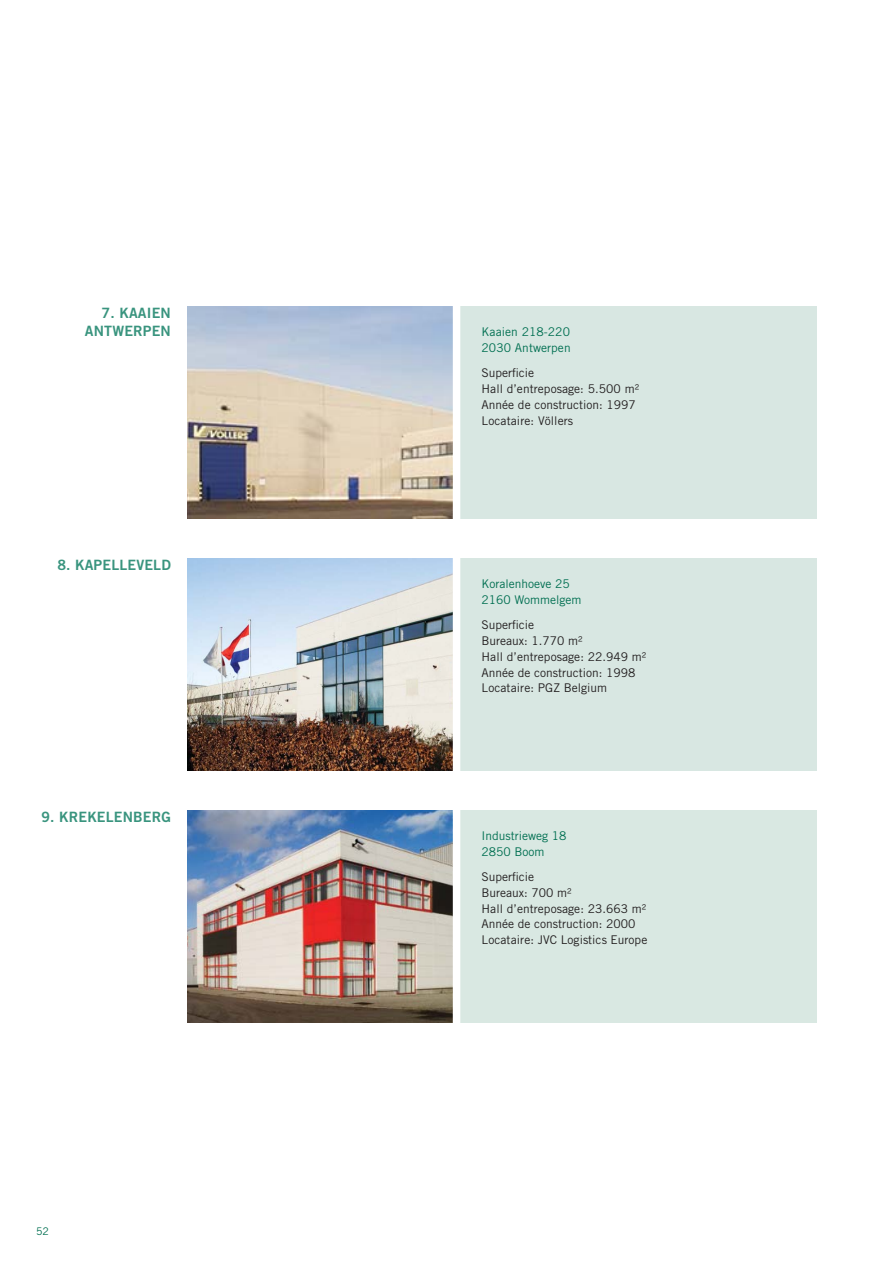
<style>
.page{position:relative;width:893px;height:1263px;background:#fff}
.page>*{position:absolute;margin:0;border:0;box-sizing:border-box;transform-origin:0 0}
.t1{font:14.25px/18px "Trade Gothic Bold Two";letter-spacing:.01em;color:#39947e;text-align:right}
.t2{font:12px/15.9px "Trade Gothic";color:#231f20}
.t3{font:12px/15.9px "Trade Gothic";color:#006f51}
.t4{font:10.5px "Trade Gothic";color:#006f51}
</style>
<div class="page">
<div style="left:187px;top:306px;width:629px;height:213px;background:#d8e7e2"></div>
<div style="left:187px;top:558px;width:629px;height:213px;background:#d8e7e2"></div>
<img style="left:187px;top:558px;width:266px;height:213px">
<div style="left:453px;top:556px;width:7px;height:218px;background:#fff"></div>
<div style="left:187px;top:810px;width:629px;height:213px;background:#d9e8e2"></div>
<img style="left:187px;top:810px;width:266px;height:213px">
<div style="left:453px;top:808px;width:7px;height:218px;background:#fff"></div>
<img style="left:187px;top:306px;width:266px;height:213px">
<div style="left:453px;top:304px;width:7px;height:218px;background:#fff"></div>
<p class="t1" style="left:85px;top:305px;width:87px">7. KAAIEN<br>ANTWERPEN</p>
<p class="t1" style="left:57px;top:557px;width:115px">8. KAPELLEVELD</p>
<p class="t1" style="left:41px;top:809px;width:131px">9. KREKELENBERG</p>
<p class="t4" style="left:36px;top:1228px;width:14px">52</p>
<p class="t3" style="left:481px;top:325px;width:91px">Kaaien 218-220<br>2030 Antwerpen</p>
<p class="t2" style="left:481px;top:366px;width:159px">Superficie<br>Hall d’entreposage: 5.500 m²<br>Année de construction: 1997<br>Locataire: Völlers</p>
<p class="t3" style="left:481px;top:577px;width:101px">Koralenhoeve 25<br>2160 Wommelgem</p>
<p class="t2" style="left:481px;top:618px;width:166px">Superficie<br>Bureaux: 1.770 m²<br>Hall d’entreposage: 22.949 m²<br>Année de construction: 1998<br>Locataire: PGZ Belgium</p>
<p class="t3" style="left:481px;top:829px;width:86px">Industrieweg 18<br>2850 Boom</p>
<p class="t2" style="left:481px;top:870px;width:167px">Superficie<br>Bureaux: 700 m²<br>Hall d’entreposage: 23.663 m²<br>Année de construction: 2000<br>Locataire: JVC Logistics Europe</p>
</div>
